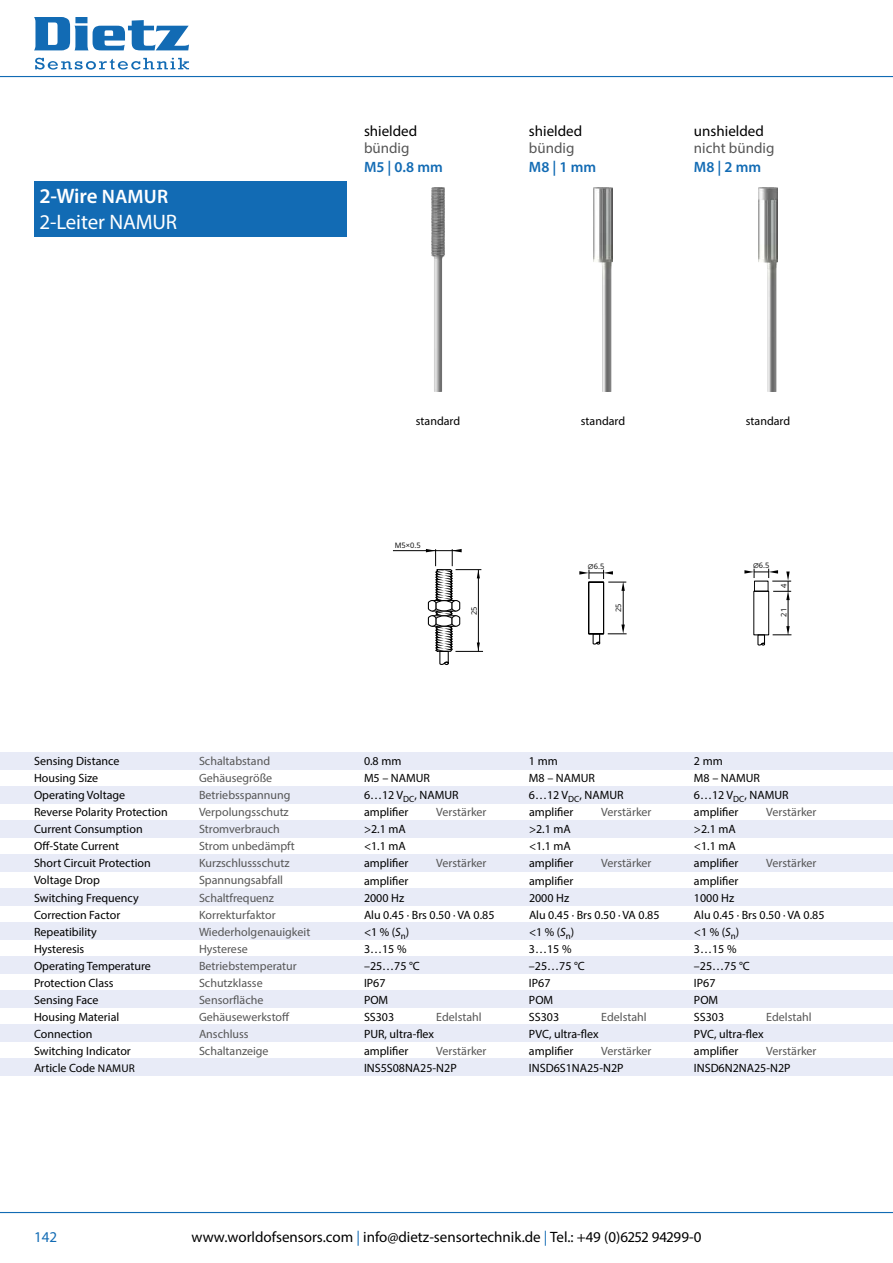
<style>
.page{position:relative;width:893px;height:1263px;background:#fff}
.page>*{position:absolute;margin:0;border:0;box-sizing:border-box;transform-origin:0 0}
.t1{font:21px/26.2px "Myriad Pro";letter-spacing:-.005em;color:#fff}
.t2{font:15px "Myriad Pro";color:#000}
.t3{font:15px "Myriad Pro";color:#565656}
.t4{font:600 15px "Myriad Pro";color:#126bb4}
.t5{font:15px "Myriad Pro";color:#126bb4}
.t6{font:12px/17px "Myriad Pro";color:#000}
.t7{font:12px/17px "Myriad Pro";color:#565656}
.t8{font:7.5px "Xecro Sans";color:#000}
.s1{font-weight:600}
.s2{font-weight:600;font-size:19.5px}
.s3{font-size:11.25px}
.s4{font-style:italic}
.s5{color:#126bb4}
</style>
<div class="page">
<hr style="left:0;top:1212px;width:893px;height:1px;background:#126bb4">
<div style="left:35px;top:181px;width:312px;height:56px;background:#126bb4"></div>
<div style="left:0;top:1059px;width:893px;height:17px;background:#e8ebf7"></div>
<hr style="left:0;top:76px;width:893px;height:1px;background:#126bb4">
<div style="left:0;top:1025px;width:893px;height:17px;background:#e8ebf7"></div>
<div style="left:0;top:991px;width:893px;height:17px;background:#e8ebf7"></div>
<div style="left:0;top:957px;width:893px;height:17px;background:#e8ebf7"></div>
<div style="left:0;top:923px;width:893px;height:17px;background:#e8ebf7"></div>
<div style="left:0;top:889px;width:893px;height:17px;background:#e8ebf7"></div>
<div style="left:0;top:855px;width:893px;height:17px;background:#e8ebf7"></div>
<div style="left:0;top:821px;width:893px;height:17px;background:#e8ebf7"></div>
<div style="left:0;top:787px;width:893px;height:17px;background:#e8ebf7"></div>
<div style="left:0;top:753px;width:893px;height:17px;background:#e8ebf7"></div>
<svg style="left:34px;top:17px;width:155px;height:33px"></svg>
<svg style="left:35px;top:58px;width:154px;height:12px"></svg>
<img style="left:431px;top:187px;width:14px;height:204px">
<hr style="left:393px;top:550px;width:66px;height:1px;background:#000">
<svg style="left:426px;top:549px;width:57px;height:116px"></svg>
<img style="left:594px;top:187px;width:18px;height:204px">
<svg style="left:579px;top:570px;width:48px;height:75px"></svg>
<img style="left:759px;top:187px;width:18px;height:204px">
<hr style="left:788px;top:596px;width:1px;height:34px;background:#000">
<svg style="left:773px;top:626px;width:18px;height:9px"></svg>
<svg style="left:757px;top:635px;width:9px;height:11px"></svg>
<div style="left:753px;top:591px;width:16px;height:44px;border:1px solid #000"></div>
<svg style="left:744px;top:569px;width:47px;height:31px"></svg>
<h1 class="t1" style="left:39px;top:182px;width:139px"><span class="s1">2-Wire</span> <span class="s2">NAMUR<br></span>2-Leiter NAMUR</h1>
<p class="t2" style="left:364px;top:122px;width:55px">shielded</p>
<p class="t3" style="left:364px;top:139px;width:47px">bündig</p>
<p class="t4" style="left:364px;top:157px;width:80px">M5 | 0.8 mm</p>
<p class="t2" style="left:529px;top:122px;width:55px">shielded</p>
<p class="t3" style="left:529px;top:139px;width:47px">bündig</p>
<p class="t4" style="left:529px;top:157px;width:69px">M8 | 1 mm</p>
<p class="t2" style="left:694px;top:122px;width:71px">unshielded</p>
<p class="t3" style="left:694px;top:139px;width:82px">nicht bündig</p>
<p class="t4" style="left:694px;top:157px;width:69px">M8 | 2 mm</p>
<p class="t6" style="left:416px;top:413px;width:46px">standard</p>
<p class="t8" style="left:395px;top:540px;width:27px">M5×0.5</p>
<p class="t8" style="left:469px;top:615px;width:10px;rotate:-90deg">25</p>
<p class="t6" style="left:581px;top:413px;width:46px">standard</p>
<p class="t8" style="left:588px;top:561px;width:18px">⌀6.5</p>
<p class="t8" style="left:613px;top:612px;width:10px;rotate:-90deg">25</p>
<p class="t6" style="left:746px;top:413px;width:46px">standard</p>
<p class="t8" style="left:753px;top:560px;width:18px">⌀6.5</p>
<p class="t8" style="left:779px;top:588px;width:6px;rotate:-90deg">4</p>
<p class="t8" style="left:779px;top:617px;width:10px;rotate:-90deg">21</p>
<p class="t6" style="left:34px;top:753px;width:135px">Sensing Distance<br>Housing Size<br>Operating Voltage<br>Reverse Polarity Protection<br>Current Consumption<br>Off-State Current<br>Short Circuit Protection<br>Voltage Drop<br>Switching Frequency<br>Correction Factor<br>Repeatibility<br>Hysteresis<br>Operating Temperature<br>Protection Class<br>Sensing Face<br>Housing Material<br>Connection<br>Switching Indicator<br>Article Code <span class="s3">NAMUR</span></p>
<p class="t7" style="left:199px;top:753px;width:113px">Schaltabstand<br>Gehäusegröße<br>Betriebsspannung<br>Verpolungsschutz<br>Stromverbrauch<br>Strom unbedämpft<br>Kurzschlussschutz<br>Spannungsabfall<br>Schaltfrequenz<br>Korrekturfaktor<br>Wiederholgenauigkeit<br>Hysterese<br>Betriebstemperatur<br>Schutzklasse<br>Sensorfläche<br>Gehäusewerkstoff<br>Anschluss<br>Schaltanzeige</p>
<p class="t6" style="left:364px;top:753px;width:96px">0.8 mm<br>M5 – NAMUR<br>6…12 V<sub>DC</sub>, NAMUR amplifier</p>
<p class="t7" style="left:436px;top:804px;width:52px">Verstärker</p>
<p class="t6" style="left:529px;top:753px;width:96px">1 mm<br>M8 – NAMUR<br>6…12 V<sub>DC</sub>, NAMUR amplifier</p>
<p class="t7" style="left:601px;top:804px;width:52px">Verstärker</p>
<p class="t6" style="left:694px;top:753px;width:96px">2 mm<br>M8 – NAMUR<br>6…12 V<sub>DC</sub>, NAMUR amplifier</p>
<p class="t7" style="left:766px;top:804px;width:52px">Verstärker</p>
<p class="t6" style="left:364px;top:821px;width:46px">&gt;2.1 mA &lt;1.1 mA amplifier</p>
<p class="t7" style="left:436px;top:855px;width:52px">Verstärker</p>
<p class="t6" style="left:364px;top:872px;width:132px">amplifier<br>2000 Hz<br>Alu 0.45 · Brs 0.50 · VA 0.85 &lt;1 % (<span class="s4">S</span><sub>n</sub>)<br>3…15 %<br>–25…75 °C<br>IP67<br>POM<br>SS303</p>
<p class="t7" style="left:436px;top:1008px;width:47px">Edelstahl</p>
<p class="t6" style="left:529px;top:821px;width:46px">&gt;2.1 mA &lt;1.1 mA amplifier</p>
<p class="t7" style="left:601px;top:855px;width:52px">Verstärker</p>
<p class="t6" style="left:529px;top:872px;width:132px">amplifier<br>2000 Hz<br>Alu 0.45 · Brs 0.50 · VA 0.85 &lt;1 % (<span class="s4">S</span><sub>n</sub>)<br>3…15 %<br>–25…75 °C<br>IP67<br>POM<br>SS303</p>
<p class="t7" style="left:601px;top:1008px;width:47px">Edelstahl</p>
<p class="t6" style="left:694px;top:821px;width:46px">&gt;2.1 mA &lt;1.1 mA amplifier</p>
<p class="t7" style="left:766px;top:855px;width:52px">Verstärker</p>
<p class="t6" style="left:694px;top:872px;width:132px">amplifier<br>1000 Hz<br>Alu 0.45 · Brs 0.50 · VA 0.85 &lt;1 % (<span class="s4">S</span><sub>n</sub>)<br>3…15 %<br>–25…75 °C<br>IP67<br>POM<br>SS303</p>
<p class="t7" style="left:766px;top:1008px;width:47px">Edelstahl</p>
<p class="t6" style="left:364px;top:1025px;width:72px">PUR, ultra-flex amplifier</p>
<p class="t7" style="left:436px;top:1042px;width:52px">Verstärker</p>
<p class="t6" style="left:364px;top:1059px;width:94px">INS5S08NA25-N2P</p>
<p class="t6" style="left:529px;top:1025px;width:71px">PVC, ultra-flex amplifier</p>
<p class="t7" style="left:601px;top:1042px;width:52px">Verstärker</p>
<p class="t6" style="left:529px;top:1059px;width:96px">INSD6S1NA25-N2P</p>
<p class="t6" style="left:694px;top:1025px;width:71px">PVC, ultra-flex amplifier</p>
<p class="t7" style="left:766px;top:1042px;width:52px">Verstärker</p>
<p class="t6" style="left:694px;top:1059px;width:98px">INSD6N2NA25-N2P</p>
<p class="t5" style="left:34px;top:1227px;width:25px">142</p>
<p class="t2" style="left:192px;top:1227px;width:511px">www.worldofsensors.com <span class="s5">|</span> info@dietz-sensortechnik.de <span class="s5">|</span> Tel.: +49 (0)6252 94299-0</p>
</div>
